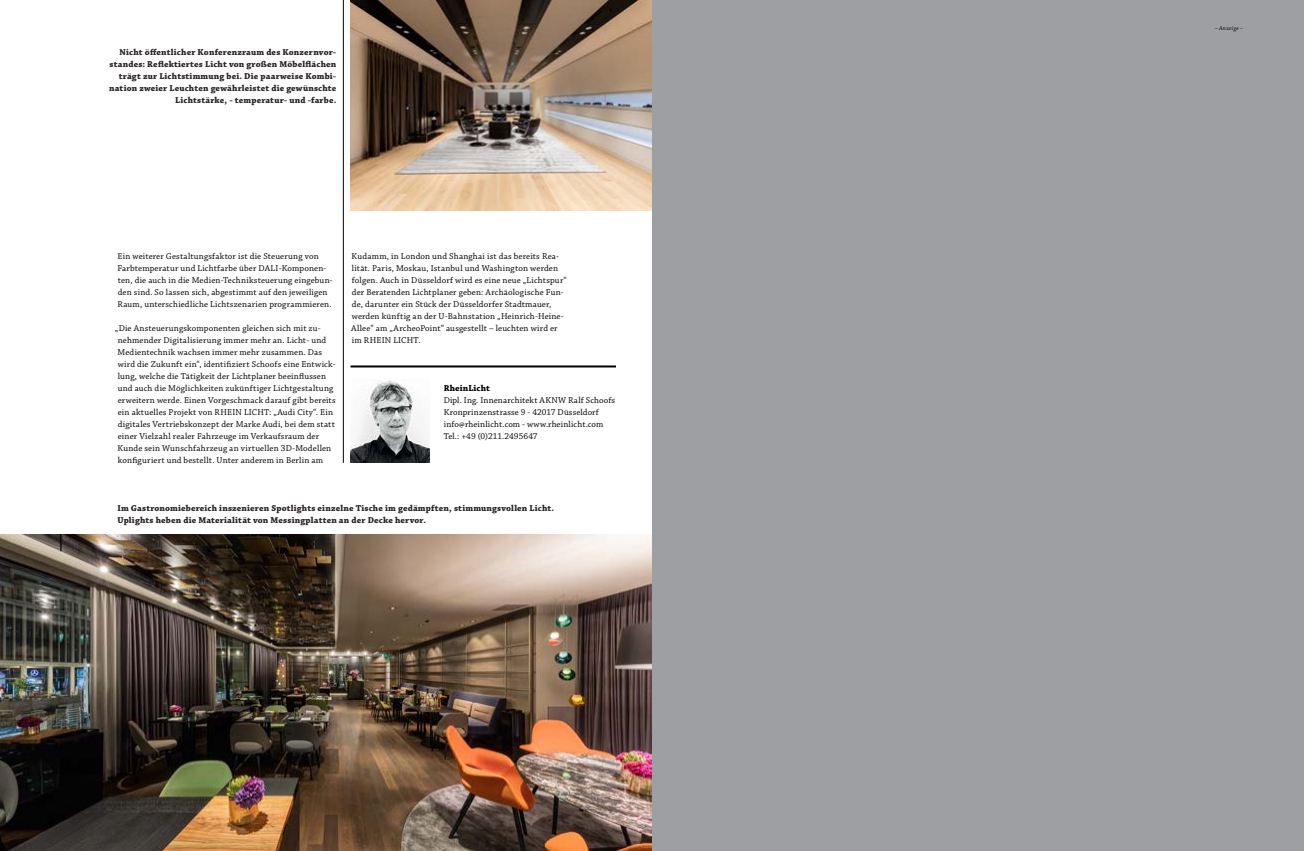
<style>
.page{position:relative;width:1304px;height:851px;background:#fff}
.page>*{position:absolute;margin:0;border:0;box-sizing:border-box;transform-origin:0 0}
.t1{font:9px/12px "Chaparral Pro";letter-spacing:.02em;color:#000}
.t2{font:700 9px/12px "Chaparral Pro";letter-spacing:.02em;color:#262124}
.t3{font:700 9px "Chaparral Pro";letter-spacing:.015em;color:#000}
.t4{font:italic 6px "Chaparral Pro";letter-spacing:.055em;color:#000}
.s1{font-style:normal}
</style>
<div class="page">
<div style="left:652px;top:0;width:652px;height:850px;background:#9d9fa2"></div>
<hr style="left:343px;top:0;width:1px;height:463px;background:#000">
<img style="left:351px;top:0;width:301px;height:211px">
<img style="left:0;top:535px;width:652px;height:315px">
<hr style="left:351px;top:365px;width:265px;height:2px;background:#000">
<img style="left:351px;top:380px;width:79px;height:82px">
<p class="t2" style="left:109px;top:46px;width:229px;text-align:right">Nicht öffentlicher Konferenzraum des Konzernvor&shy;standes: Reflektiertes Licht von großen Möbelflächen trägt zur Lichtstimmung bei. Die paarweise Kombi&shy;nation zweier Leuchten gewährleistet die gewünschte Lichtstärke, - temperatur- und -farbe.</p>
<p class="t1" style="left:118px;top:250px;width:217px">Ein weiterer Gestaltungsfaktor ist die Steuerung von Farbtemperatur und Lichtfarbe über DALI-Komponen&shy;ten, die auch in die Medien-Techniksteuerung eingebun&shy;den sind. So lassen sich, abgestimmt auf den jeweiligen Raum, unterschiedliche Lichtszenarien programmieren.</p>
<p class="t1" style="left:115px;top:322px;width:222px">„Die Ansteuerungskomponenten gleichen sich mit zu&shy;nehmender Digitalisierung immer mehr an. Licht- und Medientechnik wachsen immer mehr zusammen. Das wird die Zukunft ein“, identifiziert Schoofs eine Entwick&shy;lung, welche die Tätigkeit der Lichtplaner beeinflussen und auch die Möglichkeiten zukünftiger Lichtgestaltung erweitern werde. Einen Vorgeschmack darauf gibt bereits ein aktuelles Projekt von RHEIN LICHT: „Audi City“. Ein digitales Vertriebskonzept der Marke Audi, bei dem statt einer Vielzahl realer Fahrzeuge im Verkaufsraum der Kunde sein Wunschfahrzeug an virtuellen 3D-Modellen konfiguriert und bestellt. Unter anderem in Berlin am</p>
<p class="t1" style="left:351px;top:250px;width:217px">Kudamm, in London und Shanghai ist das bereits Rea&shy;lität. Paris, Moskau, Istanbul und Washington werden folgen. Auch in Düsseldorf wird es eine neue „Lichtspur“ der Beratenden Lichtplaner geben: Archäologische Fun&shy;de, darunter ein Stück der Düsseldorfer Stadtmauer, werden künftig an der U-Bahnstation „Heinrich-Heine-Allee“ am „ArcheoPoint“ ausgestellt – leuchten wird er im RHEIN LICHT.</p>
<p class="t3" style="left:444px;top:382px;width:48px">RheinLicht</p>
<p class="t1" style="left:444px;top:394px;width:173px">Dipl. Ing. Innenarchitekt AKNW Ralf Schoofs Kronprinzenstrasse 9 - 42017 Düsseldorf info@rheinlicht.com - www.rheinlicht.com Tel.: +49 (0)211.2495647</p>
<p class="t2" style="left:117px;top:502px;width:438px">Im Gastronomiebereich inszenieren Spotlights einzelne Tische im gedämpften, stimmungsvollen Licht.<br>Uplights heben die Materialität von Messingplatten an der Decke hervor.</p>
<p class="t4" style="left:1215px;top:25px;width:30px"><span class="s1">–</span> Anzeige <span class="s1">–</span></p>
</div>
